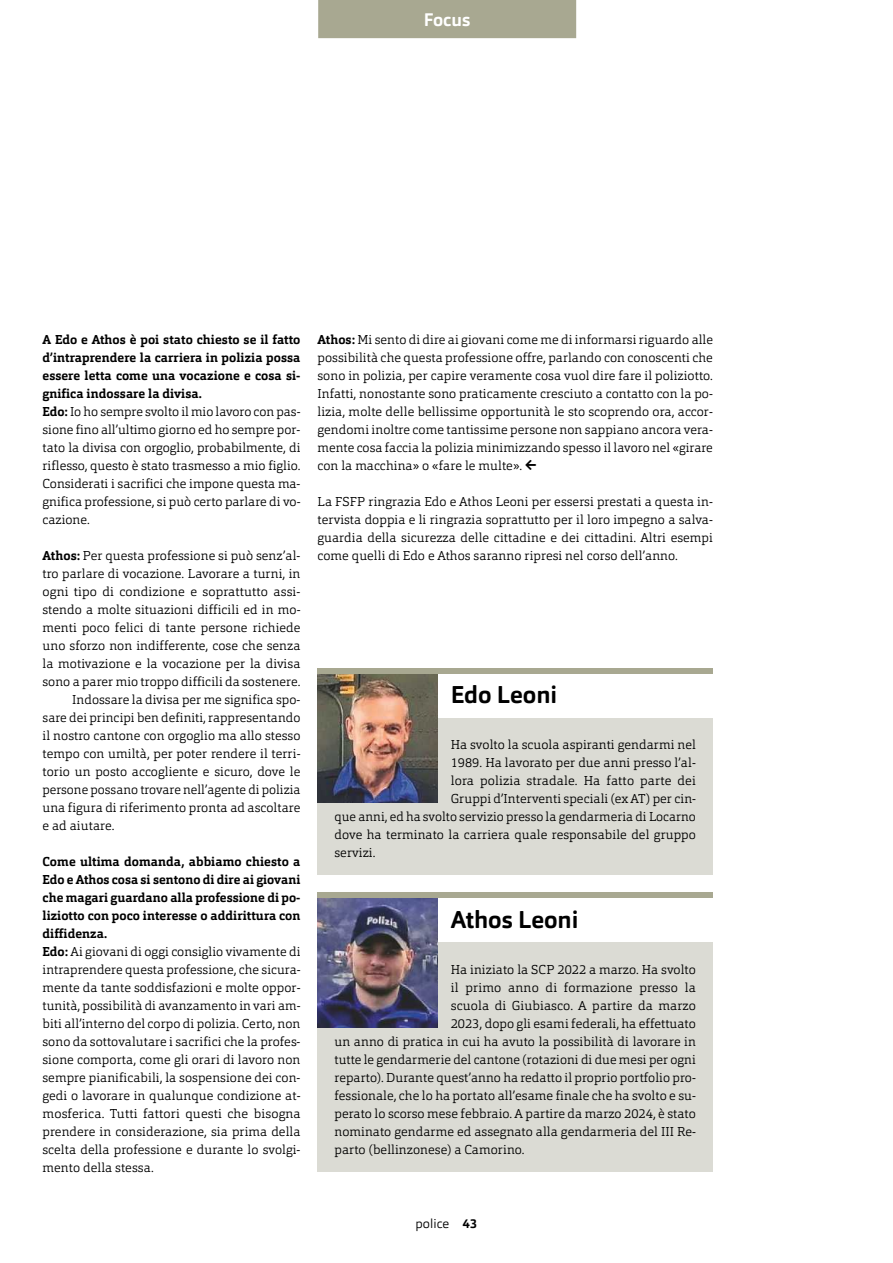
<style>
.page{position:relative;width:893px;height:1263px;background:#fff}
.page>*{position:absolute;margin:0;border:0;box-sizing:border-box;transform-origin:0 0}
.t1{font:700 24px "Orgon";color:#000}
.t2{font:700 18px "Orgon";color:#fff}
.t3{font:300 12.75px/18px "Orgon Slab";letter-spacing:.005em;color:#000}
.t4{font:300 12.75px "Orgon";letter-spacing:.005em;color:#000}
.s1{font-weight:700}
.s2{font-weight:700;font-size:15px}
</style>
<div class="page">
<div style="left:318px;top:0;width:258px;height:38px;background:#a8a891"></div>
<div style="left:317px;top:718px;width:396px;height:156px;background:#dbdbd4"></div>
<img style="left:317px;top:673px;width:121px;height:130px">
<div style="left:317px;top:668px;width:396px;height:5px;background:#a8a891"></div>
<div style="left:317px;top:943px;width:396px;height:229px;background:#dbdbd4"></div>
<img style="left:317px;top:898px;width:121px;height:129px">
<div style="left:317px;top:892px;width:396px;height:6px;background:#a8a891"></div>
<h2 class="t2" style="left:424px;top:8px;width:48px">Focus</h2>
<p class="t3" style="left:43px;top:330px;width:259px"><span class="s1">A Edo e Athos è poi stato chiesto se il fatto d’intraprendere la carriera in polizia possa essere letta come una vocazione e cosa si&shy;gnifica indossare la divisa.<br>Edo:</span> Io ho sempre svolto il mio lavoro con pas&shy;sione fino all’ultimo giorno ed ho sempre por&shy;tato la divisa con orgoglio, probabilmente, di riflesso, questo è stato trasmesso a mio figlio.<br>Considerati i sacrifici che impone questa ma&shy;gnifica professione, si può certo parlare di vo&shy;cazione.</p>
<p class="t3" style="left:43px;top:546px;width:259px"><span class="s1">Athos:</span> Per questa professione si può senz’al-</p>
<p class="t3" style="left:43px;top:564px;width:259px">tro parlare di vocazione. Lavorare a turni, in</p>
<p class="t3" style="left:43px;top:582px;width:259px">ogni tipo di condizione e soprattutto assi-</p>
<p class="t3" style="left:43px;top:600px;width:259px">stendo a molte situazioni difficili ed in mo-</p>
<p class="t3" style="left:43px;top:618px;width:259px">menti poco felici di tante persone richiede</p>
<p class="t3" style="left:43px;top:636px;width:259px">uno sforzo non indifferente, cose che senza</p>
<p class="t3" style="left:43px;top:654px;width:259px">la motivazione e la vocazione per la divisa</p>
<p class="t3" style="left:43px;top:672px;width:259px">sono a parer mio troppo difficili da sostenere.</p>
<p class="t3" style="left:72px;top:690px;width:230px">Indossare la divisa per me significa spo-</p>
<p class="t3" style="left:43px;top:708px;width:259px">sare dei principi ben definiti, rappresentando</p>
<p class="t3" style="left:43px;top:726px;width:259px">il nostro cantone con orgoglio ma allo stesso</p>
<p class="t3" style="left:43px;top:744px;width:259px">tempo con umiltà, per poter rendere il terri-</p>
<p class="t3" style="left:43px;top:762px;width:259px">torio un posto accogliente e sicuro, dove le</p>
<p class="t3" style="left:43px;top:780px;width:259px">persone possano trovare nell’agente di polizia</p>
<p class="t3" style="left:43px;top:798px;width:259px">una figura di riferimento pronta ad ascoltare</p>
<p class="t3" style="left:43px;top:816px;width:74px">e ad aiutare.</p>
<p class="t3" style="left:43px;top:852px;width:260px"><span class="s1">Come ultima domanda, abbiamo chiesto a Edo e Athos cosa si sentono di dire ai giovani che magari guardano alla professione di po&shy;liziotto con poco interesse o addirittura con diffidenza.<br>Edo:</span> Ai giovani di oggi consiglio vivamente di intraprendere questa professione, che sicura&shy;mente da tante soddisfazioni e molte oppor&shy;tunità, possibilità di avanzamento in vari am&shy;biti all’interno del corpo di polizia. Certo, non sono da sottovalutare i sacrifici che la profes&shy;sione comporta, come gli orari di lavoro non sempre pianificabili, la sospensione dei con&shy;gedi o lavorare in qualunque condizione at&shy;mosferica. Tutti fattori questi che bisogna prendere in considerazione, sia prima della scelta della professione e durante lo svolgi&shy;mento della stessa.</p>
<p class="t3" style="left:317px;top:330px;width:397px;text-align:justify"><span class="s1">Athos:</span> Mi sento di dire ai giovani come me di informarsi riguardo alle possibilità che questa professione offre, parlando con conoscenti che sono in polizia, per capire veramente cosa vuol dire fare il poliziotto.<br>Infatti, nonostante sono praticamente cresciuto a contatto con la po&shy;lizia, molte delle bellissime opportunità le sto scoprendo ora, accor&shy;gendomi inoltre come tantissime persone non sappiano ancora vera&shy;mente cosa faccia la polizia minimizzando spesso il lavoro nel «girare con la macchina» o «fare le multe». <span class="s2">←</span></p>
<p class="t3" style="left:317px;top:492px;width:397px;text-align:justify">La FSFP ringrazia Edo e Athos Leoni per essersi prestati a questa in&shy;tervista doppia e li ringrazia soprattutto per il loro impegno a salva&shy;guardia della sicurezza delle cittadine e dei cittadini. Altri esempi come quelli di Edo e Athos saranno ripresi nel corso dell’anno.</p>
<h1 class="t1" style="left:451px;top:679px;width:108px">Edo Leoni</h1>
<p class="t3" style="left:451px;top:735px;width:247px">Ha svolto la scuola aspiranti gendarmi nel</p>
<p class="t3" style="left:451px;top:753px;width:247px">1989. Ha lavorato per due anni presso l’al-</p>
<p class="t3" style="left:451px;top:771px;width:247px">lora polizia stradale. Ha fatto parte dei</p>
<p class="t3" style="left:451px;top:789px;width:247px">Gruppi d’Interventi speciali (ex AT) per cin-</p>
<p class="t3" style="left:334px;top:807px;width:363px">que anni, ed ha svolto servizio presso la gendarmeria di Locarno</p>
<p class="t3" style="left:334px;top:825px;width:363px">dove ha terminato la carriera quale responsabile del gruppo</p>
<p class="t3" style="left:334px;top:843px;width:43px">servizi.</p>
<h1 class="t1" style="left:451px;top:904px;width:129px">Athos Leoni</h1>
<p class="t3" style="left:451px;top:960px;width:247px">Ha iniziato la SCP 2022 a marzo. Ha svolto</p>
<p class="t3" style="left:451px;top:978px;width:247px">il primo anno di formazione presso la</p>
<p class="t3" style="left:451px;top:996px;width:247px">scuola di Giubiasco. A partire da marzo</p>
<p class="t3" style="left:451px;top:1014px;width:247px">2023, dopo gli esami federali, ha effettuato</p>
<p class="t3" style="left:334px;top:1032px;width:363px">un anno di pratica in cui ha avuto la possibilità di lavorare in</p>
<p class="t3" style="left:334px;top:1050px;width:363px">tutte le gendarmerie del cantone (rotazioni di due mesi per ogni</p>
<p class="t3" style="left:334px;top:1068px;width:363px">reparto). Durante quest’anno ha redatto il proprio portfolio pro-</p>
<p class="t3" style="left:334px;top:1086px;width:363px">fessionale, che lo ha portato all’esame finale che ha svolto e su-</p>
<p class="t3" style="left:334px;top:1104px;width:363px">perato lo scorso mese febbraio. A partire da marzo 2024, è stato</p>
<p class="t3" style="left:334px;top:1122px;width:363px">nominato gendarme ed assegnato alla gendarmeria del III Re-</p>
<p class="t3" style="left:334px;top:1140px;width:192px">parto (bellinzonese) a Camorino.</p>
<p class="t4" style="left:416px;top:1215px;width:63px">police <span class="s1">43</span></p>
</div>
